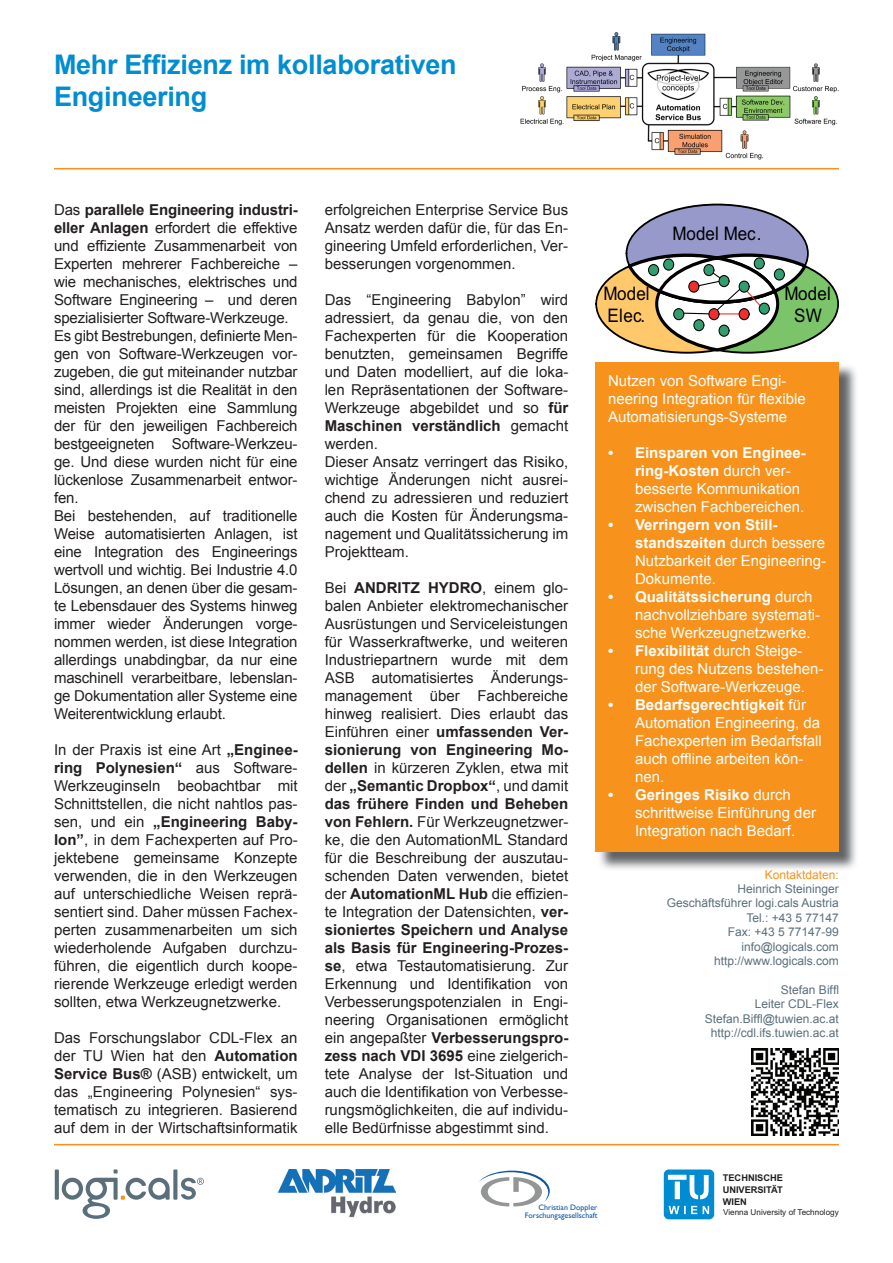
<style>
.page{position:relative;width:893px;height:1263px;background:#fff}
.page>*{position:absolute;margin:0;border:0;box-sizing:border-box;transform-origin:0 0}
.t1{font:700 27px/32.4px "Arial";letter-spacing:-.01em;color:#008dd1}
.t2{font:18.6px/22.2px "Arial";letter-spacing:.005em;color:#000001;text-align:center;scale:.91 1}
.t3{font:15px/18px "Arial";letter-spacing:-.01em;color:#231f20;text-align:justify}
.t4{font:15px/18px "Arial";color:#fff}
.t5{font:12px/14.4px "Arial";color:#5b6f7b;text-align:right}
.t6{font:12px "Arial";color:#f7931d}
.t7{font:700 9.3px "Arial";color:#231f20}
.t8{font:8.1px "Arial";color:#231f20}
.t9{font:7.95px/7.8px "Gill Sans";color:#10559f;text-align:right}
.s1{font-weight:700}
</style>
<div class="page">
<hr style="left:54px;top:1144px;width:785px;height:1px;background:#f7931d">
<hr style="left:54px;top:168px;width:785px;height:1px;background:#f7931d">
<svg style="left:55px;top:1169px;width:4px;height:31px"></svg>
<svg style="left:173px;top:1169px;width:4px;height:31px"></svg>
<svg style="left:62px;top:1169px;width:108px;height:50px"></svg>
<svg style="left:181px;top:1178px;width:23px;height:22px"></svg>
<svg style="left:479px;top:1170px;width:71px;height:36px"></svg>
<img style="left:277px;top:1169px;width:119px;height:49px">
<svg style="left:664px;top:1169px;width:50px;height:50px"></svg>
<img style="left:600px;top:366px;width:256px;height:503px">
<div style="left:595px;top:362px;width:244px;height:490px;background:#f7931d"></div>
<div style="left:626px;top:205px;width:182px;height:97px;background:#9799cb;border-radius:50%"></div>
<div style="left:657px;top:255px;width:181px;height:98px;background:#7bc469;border-radius:50%"></div>
<div style="left:596px;top:255px;width:182px;height:98px;background:#fec86b;border-radius:50%"></div>
<svg style="left:657px;top:258px;width:121px;height:92px;fill:#fff"></svg>
<svg style="left:625px;top:249px;width:184px;height:66px"></svg>
<div style="left:688px;top:281px;width:11px;height:12px;background:#ee2f2c;border:1px solid #000001;border-radius:50%"></div>
<div style="left:708px;top:308px;width:11px;height:12px;background:#ee2f2c;border:1px solid #000001;border-radius:50%"></div>
<div style="left:739px;top:308px;width:11px;height:12px;background:#ee2f2c;border:1px solid #000001;border-radius:50%"></div>
<svg style="left:718px;top:275px;width:12px;height:12px"></svg>
<div style="left:718px;top:325px;width:12px;height:12px;background:#329e70;border:1px solid #000001;border-radius:50%"></div>
<div style="left:673px;top:308px;width:11px;height:12px;background:#329e70;border:1px solid #000001;border-radius:50%"></div>
<div style="left:693px;top:319px;width:11px;height:12px;background:#329e70;border:1px solid #000001;border-radius:50%"></div>
<div style="left:759px;top:303px;width:11px;height:12px;background:#329e70;border:1px solid #000001;border-radius:50%"></div>
<div style="left:739px;top:281px;width:11px;height:12px;background:#329e70;border:1px solid #000001;border-radius:50%"></div>
<div style="left:703px;top:264px;width:11px;height:12px;background:#329e70;border:1px solid #000001;border-radius:50%"></div>
<img style="left:752px;top:1048px;width:87px;height:87px">
<img style="left:520px;top:32px;width:319px;height:127px">
<h1 class="t1" style="left:54px;top:48px;width:404px">Mehr Effizienz im kollaborativen<br>Engineering</h1>
<p class="t3" style="left:54px;top:200px;width:245px;text-align:left">Das <span class="s1">parallele Engineering industri&shy;eller Anlagen</span> erfordert die effektive und effiziente Zusammenarbeit von Experten mehrerer Fachbereiche – wie mechanisches, elektrisches und Software Engineering – und deren spezialisierter Software-Werkzeuge.<br>Es gibt Bestrebungen, definierte Men&shy;gen von Software-Werkzeugen vor&shy;zugeben, die gut miteinander nutzbar sind, allerdings ist die Realität in den meisten Projekten eine Sammlung der für den jeweiligen Fachbereich bestgeeigneten Software-Werkzeu&shy;ge. Und diese wurden nicht für eine lückenlose Zusammenarbeit entwor&shy;fen.<br>Bei bestehenden, auf traditionelle Weise automatisierten Anlagen, ist eine Integration des Engineerings wertvoll und wichtig. Bei Industrie 4.0<br>Lösungen, an denen über die gesam&shy;te Lebensdauer des Systems hinweg immer wieder Änderungen vorge&shy;nommen werden, ist diese Integration allerdings unabdingbar, da nur eine maschinell verarbeitbare, lebenslan&shy;ge Dokumentation aller Systeme eine Weiterentwicklung erlaubt.</p>
<p class="t3" style="left:54px;top:740px;width:245px">In der Praxis ist eine Art <span class="s1">„Enginee&shy;ring Polynesien“</span> aus Software-Werkzeuginseln beobachtbar mit Schnittstellen, die nicht nahtlos pas&shy;sen, und ein <span class="s1">„Engineering Baby&shy;lon”</span>, in dem Fachexperten auf Pro&shy;jektebene gemeinsame Konzepte verwenden, die in den Werkzeugen auf unterschiedliche Weisen reprä&shy;sentiert sind. Daher müssen Fachex&shy;perten zusammenarbeiten um sich wiederholende Aufgaben durchzu&shy;führen, die eigentlich durch koope&shy;rierende Werkzeuge erledigt werden sollten, etwa Werkzeugnetzwerke.</p>
<p class="t3" style="left:54px;top:1028px;width:245px">Das Forschungslabor CDL-Flex an der TU Wien hat den <span class="s1">Automation Service Bus®</span> (ASB) entwickelt, um das „Engineering Polynesien“ sys&shy;tematisch zu integrieren. Basierend auf dem in der Wirtschaftsinformatik</p>
<p class="t3" style="left:325px;top:200px;width:245px">erfolgreichen Enterprise Service Bus Ansatz werden dafür die, für das En&shy;gineering Umfeld erforderlichen, Ver&shy;besserungen vorgenommen.</p>
<p class="t3" style="left:325px;top:290px;width:245px;text-align:left">Das “Engineering Babylon” wird adressiert, da genau die, von den<br>Fachexperten für die Kooperation benutzten, gemeinsamen Begriffe und Daten modelliert, auf die loka&shy;len Repräsentationen der Software-<br>Werkzeuge abgebildet und so <span class="s1">für<br>Maschinen verständlich</span> gemacht werden.<br>Dieser Ansatz verringert das Risiko, wichtige Änderungen nicht ausrei&shy;chend zu adressieren und reduziert auch die Kosten für Änderungsma&shy;nagement und Qualitätssicherung im<br>Projektteam.</p>
<p class="t3" style="left:325px;top:578px;width:245px">Bei <span class="s1">ANDRITZ HYDRO</span>, einem glo&shy;balen Anbieter elektromechanischer Ausrüstungen und Serviceleistungen für Wasserkraftwerke, und weiteren Industriepartnern wurde mit dem ASB automatisiertes Änderungs&shy;management über Fachbereiche hinweg realisiert. Dies erlaubt das Einführen einer <span class="s1">umfassenden Ver&shy;sionierung von Engineering Mo&shy;dellen</span> in kürzeren Zyklen, etwa mit der <span class="s1">„Semantic Dropbox“</span>, und damit <span class="s1">das frühere Finden und Beheben von Fehlern.</span> Für Werkzeugnetzwer&shy;ke, die den AutomationML Standard für die Beschreibung der auszutau&shy;schenden Daten verwenden, bietet der <span class="s1">AutomationML Hub</span> die effizien&shy;te Integration der Datensichten, <span class="s1">ver&shy;sioniertes Speichern und Analyse als Basis für Engineering-Prozes&shy;se</span>, etwa Testautomatisierung. Zur Erkennung und Identifikation von Verbesserungspotenzialen in Engi&shy;neering Organisationen ermöglicht ein angepaßter <span class="s1">Verbesserungspro&shy;zess nach VDI 3695</span> eine zielgerich&shy;tete Analyse der Ist-Situation und auch die Identifikation von Verbesse&shy;rungsmöglichkeiten, die auf individu&shy;elle Bedürfnisse abgestimmt sind.</p>
<p class="t2" style="left:603px;top:282px;width:52px;text-align:left">Model<br>Elec.</p>
<p class="t2" style="left:673px;top:223px;width:99px">Model Mec.</p>
<p class="t2" style="left:784px;top:282px;width:52px">Model<br>SW</p>
<p class="t4" style="left:608px;top:372px;width:199px">Nutzen von Software Engi&shy;neering Integration für flexible<br>Automatisierungs-Systeme</p>
<p class="t4" style="left:635px;top:444px;width:172px;text-indent:-27px"><span class="s1">• Einsparen von Enginee&shy;ring-Kosten</span> durch ver&shy;besserte Kommunikation zwischen Fachbereichen.</p>
<p class="t4" style="left:635px;top:516px;width:192px;text-indent:-27px"><span class="s1">• Verringern von Still&shy;standszeiten</span> durch bessere<br>Nutzbarkeit der Engineering-<br>Dokumente.</p>
<p class="t4" style="left:635px;top:588px;width:187px;text-indent:-27px"><span class="s1">• Qualitätssicherung</span> durch nachvollziehbare systemati&shy;sche Werkzeugnetzwerke.</p>
<p class="t4" style="left:635px;top:642px;width:190px;text-indent:-27px"><span class="s1">• Flexibilität</span> durch Steige&shy;rung des Nutzens bestehen&shy;der Software-Werkzeuge.</p>
<p class="t4" style="left:635px;top:696px;width:188px;text-indent:-27px"><span class="s1">• Bedarfsgerechtigkeit</span> für<br>Automation Engineering, da<br>Fachexperten im Bedarfsfall auch offline arbeiten kön&shy;nen.</p>
<p class="t4" style="left:635px;top:786px;width:182px;text-indent:-27px"><span class="s1">• Geringes Risiko</span> durch schrittweise Einführung der<br>Integration nach Bedarf.</p>
<p class="t6" style="left:765px;top:866px;width:76px">Kontaktdaten:</p>
<p class="t5" style="left:667px;top:881px;width:174px">Heinrich Steininger<br>Geschäftsführer logi.cals Austria<br>Tel.: +43 5 77147<br>Fax: +43 5 77147-99 info@logicals.com http://www.logicals.com</p>
<p class="t5" style="left:705px;top:982px;width:136px">Stefan Biffl<br>Leiter CDL-Flex<br>Stefan.Biffl@tuwien.ac.at http://cdl.ifs.tuwien.ac.at</p>
<p class="t7" style="left:723px;top:1172px;width:62px">TECHNISCHE</p>
<p class="t7" style="left:723px;top:1196px;width:26px">WIEN</p>
<p class="t7" style="left:723px;top:1184px;width:61px">UNIVERSITÄT</p>
<p class="t9" style="left:525px;top:1204px;width:74px">Christian Doppler<br>Forschungsgesellschaft</p>
<p class="t8" style="left:723px;top:1209px;width:117px">Vienna University of Technology</p>
</div>
